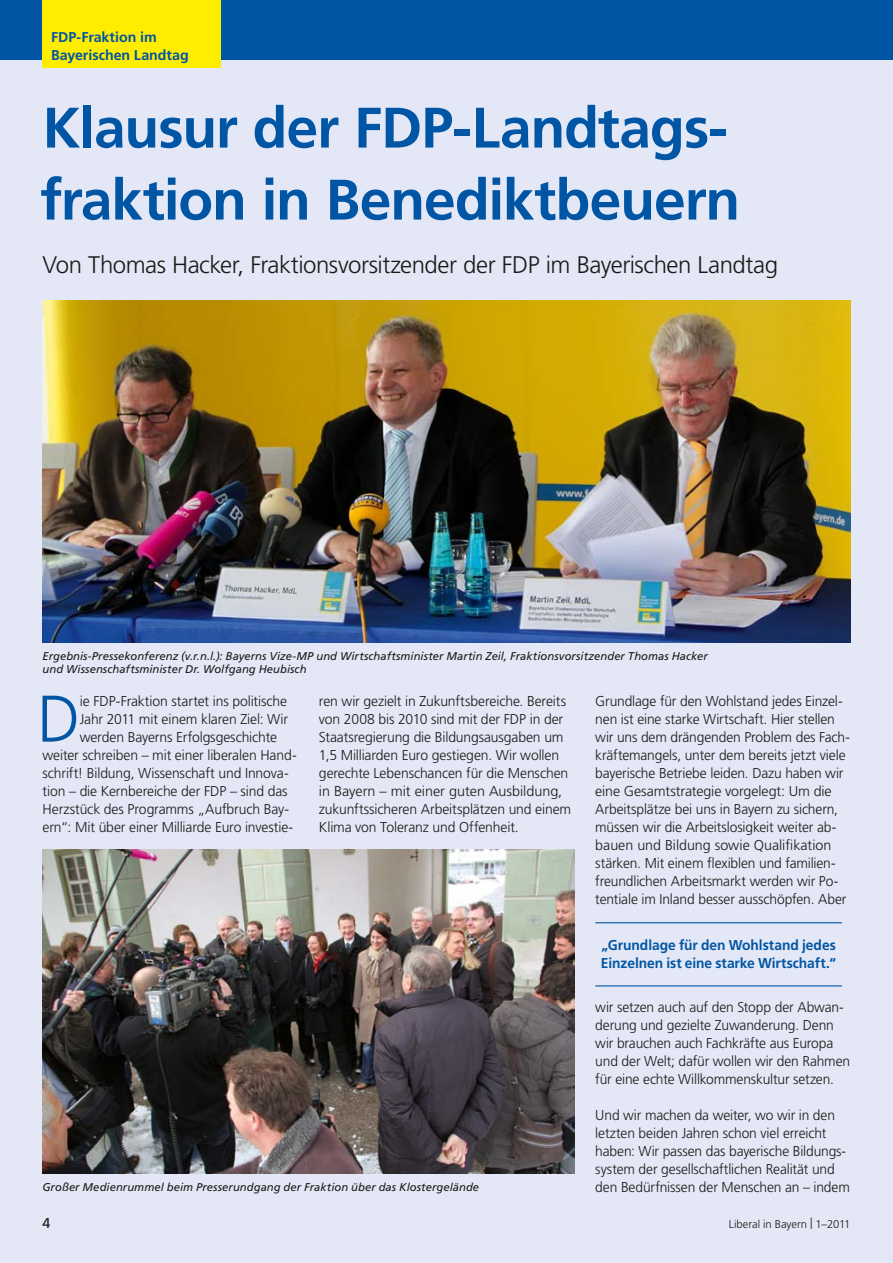
<style>
.page{position:relative;width:893px;height:1263px;background:#fff}
.page>*{position:absolute;margin:0;border:0;box-sizing:border-box;transform-origin:0 0}
.t1{font:300 65.85px "Frutiger LT Std";color:#0055a4}
.t2{font:700 57px/72px "Frutiger LT Std";letter-spacing:-.02em;color:#0055a4}
.t3{font:300 24px "Frutiger LT Std";letter-spacing:-.02em;color:#1a1a18}
.t4{font:300 14.25px/18px "Frutiger LT Std";letter-spacing:-.01em;color:#1a1a18}
.t5{font:700 14.25px/18px "Frutiger LT Std";color:#0055a4}
.t6{font:14.25px "Frutiger LT Std";color:#1a1a18}
.t7{font:italic 11.25px/13.5px "Frutiger LT Std";letter-spacing:.005em;color:#1a1a18}
.t8{font:300 11.25px "Frutiger LT Std";letter-spacing:-.005em;color:#1a1a18}
</style>
<div class="page">
<div style="left:0;top:60px;width:893px;height:1203px;background:#e4e8f6"></div>
<div style="left:0;top:0;width:893px;height:60px;background:#0055a4"></div>
<div style="left:43px;top:0;width:178px;height:68px;background:#ffed00"></div>
<img style="left:43px;top:301px;width:807px;height:342px">
<img style="left:43px;top:850px;width:531px;height:324px">
<hr style="left:595px;top:922px;width:247px;height:1px;background:#0055a4">
<hr style="left:595px;top:985px;width:247px;height:1px;background:#0055a4">
<p class="t5" style="left:51px;top:28px;width:139px">FDP-Fraktion im<br>Bayerischen Landtag</p>
<h2 class="t2" style="left:40px;top:92px;width:702px">Klausur der FDP-Landtags&shy;fraktion in Benediktbeuern</h2>
<h3 class="t3" style="left:43px;top:251px;width:737px">Von Thomas Hacker, Fraktionsvorsitzender der FDP im Bayerischen Landtag</h3>
<p class="t7" style="left:43px;top:649px;width:667px">Ergebnis-Pressekonferenz (v.r.n.l.): Bayerns Vize-MP und Wirtschaftsminister Martin Zeil, Fraktionsvorsitzender Thomas Hacker und Wissenschaftsminister Dr. Wolfgang Heubisch</p>
<h1 class="t1" style="left:37px;top:682px;width:45px">D</h1>
<p class="t4" style="left:80px;top:692px;width:209px">ie FDP-Fraktion startet ins politische</p>
<p class="t4" style="left:80px;top:710px;width:210px">Jahr 2011 mit einem klaren Ziel: Wir</p>
<p class="t4" style="left:80px;top:728px;width:199px">werden Bayerns Erfolgsgeschichte</p>
<p class="t4" style="left:43px;top:746px;width:256px">weiter schreiben – mit einer liberalen Hand-</p>
<p class="t4" style="left:43px;top:764px;width:248px">schrift! Bildung, Wissenschaft und Innova-</p>
<p class="t4" style="left:43px;top:782px;width:247px">tion – die Kernbereiche der FDP – sind das</p>
<p class="t4" style="left:43px;top:800px;width:248px">Herzstück des Programms „Aufbruch Bay-</p>
<p class="t4" style="left:43px;top:818px;width:252px">ern“: Mit über einer Milliarde Euro investie-</p>
<p class="t4" style="left:319px;top:692px;width:254px">ren wir gezielt in Zukunftsbereiche. Bereits von 2008 bis 2010 sind mit der FDP in der Staatsregierung die Bildungsausgaben um 1,5 Milliarden Euro gestiegen. Wir wollen gerechte Lebenschancen für die Menschen in Bayern – mit einer guten Ausbildung, zukunftssicheren Arbeitsplätzen und einem Klima von Toleranz und Offenheit.</p>
<p class="t7" style="left:43px;top:1180px;width:438px">Großer Medienrummel beim Presserundgang der Fraktion über das Klostergelände</p>
<p class="t4" style="left:595px;top:692px;width:256px">Grundlage für den Wohlstand jedes Einzel&shy;nen ist eine starke Wirtschaft. Hier stellen wir uns dem drängenden Problem des Fach&shy;kräftemangels, unter dem bereits jetzt viele bayerische Betriebe leiden. Dazu haben wir eine Gesamtstrategie vorgelegt: Um die Arbeitsplätze bei uns in Bayern zu sichern, müssen wir die Arbeitslosigkeit weiter ab&shy;bauen und Bildung sowie Qualifikation stärken. Mit einem flexiblen und familien&shy;freundlichen Arbeitsmarkt werden wir Po&shy;tentiale im Inland besser ausschöpfen. Aber</p>
<p class="t5" style="left:601px;top:936px;width:237px">„Grundlage für den Wohlstand jedes<br>Einzelnen ist eine starke Wirtschaft.“</p>
<p class="t4" style="left:595px;top:998px;width:256px">wir setzen auch auf den Stopp der Abwan&shy;derung und gezielte Zuwanderung. Denn wir brauchen auch Fachkräfte aus Europa und der Welt; dafür wollen wir den Rahmen für eine echte Willkommenskultur setzen.</p>
<p class="t4" style="left:595px;top:1106px;width:256px">Und wir machen da weiter, wo wir in den letzten beiden Jahren schon viel erreicht haben: Wir passen das bayerische Bildungs&shy;system der gesellschaftlichen Realität und den Bedürfnissen der Menschen an – indem</p>
<p class="t6" style="left:43px;top:1214px;width:9px">4</p>
<p class="t8" style="left:729px;top:1217px;width:123px">Liberal in Bayern | 1–2011</p>
</div>
